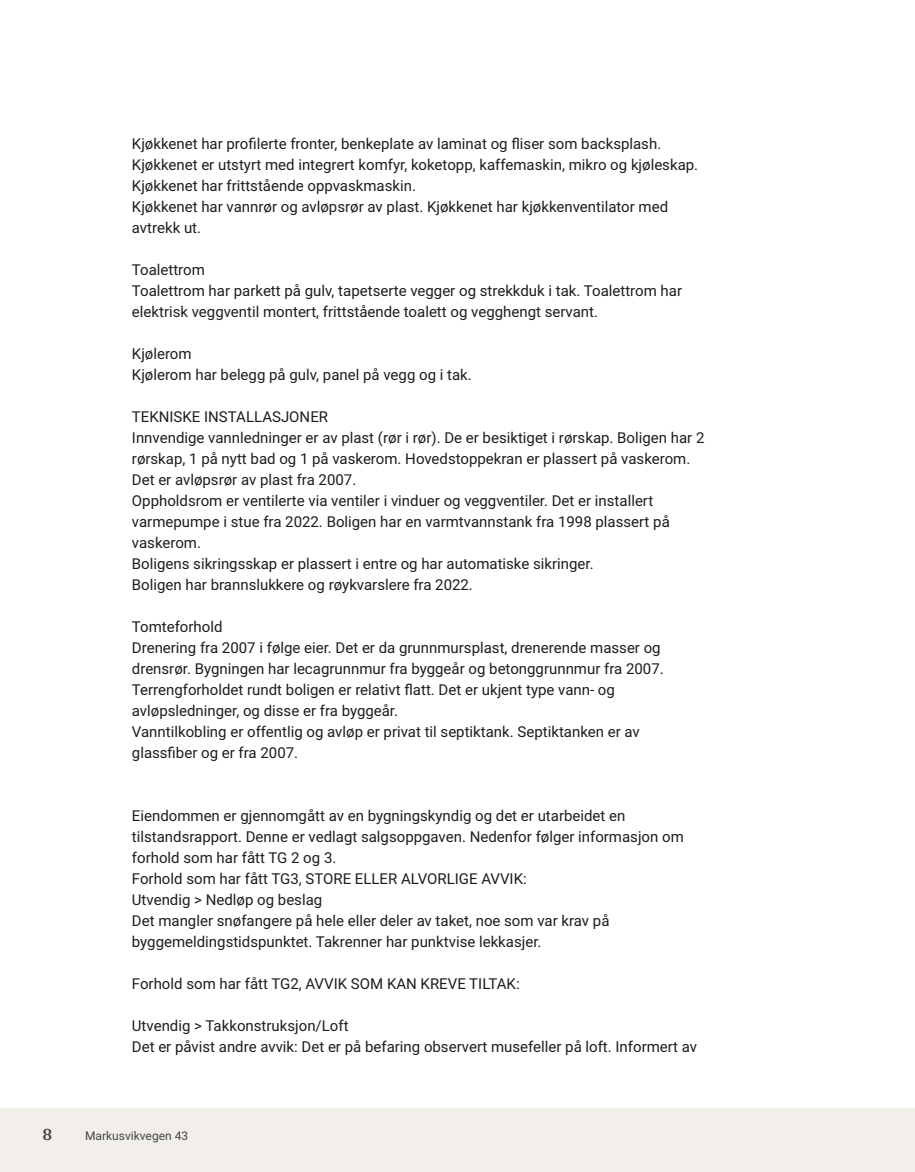
<style>
.page{position:relative;width:915px;height:1172px;background:#fff}
.page>*{position:absolute;margin:0;border:0;box-sizing:border-box;transform-origin:0 0}
.t1{font:700 18px "Arya";color:#414749}
.t2{font:15px/21px "Roboto Vitec";color:#1d1d1b}
.t3{font:12px "Roboto Vitec";color:#414749}
</style>
<div class="page">
<div style="left:0;top:1108px;width:914px;height:64px;background:#f2eeea"></div>
<p class="t2" style="left:132px;top:132px;width:567px">Kjøkkenet har profilerte fronter, benkeplate av laminat og fliser som backsplash.<br>Kjøkkenet er utstyrt med integrert komfyr, koketopp, kaffemaskin, mikro og kjøleskap.<br>Kjøkkenet har frittstående oppvaskmaskin.<br>Kjøkkenet har vannrør og avløpsrør av plast. Kjøkkenet har kjøkkenventilator med avtrekk ut.</p>
<p class="t2" style="left:132px;top:258px;width:551px">Toalettrom<br>Toalettrom har parkett på gulv, tapetserte vegger og strekkduk i tak. Toalettrom har elektrisk veggventil montert, frittstående toalett og vegghengt servant.</p>
<p class="t2" style="left:132px;top:342px;width:341px">Kjølerom<br>Kjølerom har belegg på gulv, panel på vegg og i tak.</p>
<p class="t2" style="left:132px;top:405px;width:574px">TEKNISKE INSTALLASJONER<br>Innvendige vannledninger er av plast (rør i rør). De er besiktiget i rørskap. Boligen har 2 rørskap, 1 på nytt bad og 1 på vaskerom. Hovedstoppekran er plassert på vaskerom.<br>Det er avløpsrør av plast fra 2007.<br>Oppholdsrom er ventilerte via ventiler i vinduer og veggventiler. Det er installert varmepumpe i stue fra 2022. Boligen har en varmtvannstank fra 1998 plassert på vaskerom.<br>Boligens sikringsskap er plassert i entre og har automatiske sikringer.<br>Boligen har brannslukkere og røykvarslere fra 2022.</p>
<p class="t2" style="left:132px;top:615px;width:533px">Tomteforhold<br>Drenering fra 2007 i følge eier. Det er da grunnmursplast, drenerende masser og drensrør. Bygningen har lecagrunnmur fra byggeår og betonggrunnmur fra 2007.<br>Terrengforholdet rundt boligen er relativt flatt. Det er ukjent type vann‑ og avløpsledninger, og disse er fra byggeår.<br>Vanntilkobling er offentlig og avløp er privat til septiktank. Septiktanken er av glassfiber og er fra 2007.</p>
<p class="t2" style="left:132px;top:804px;width:553px">Eiendommen er gjennomgått av en bygningskyndig og det er utarbeidet en tilstandsrapport. Denne er vedlagt salgsoppgaven. Nedenfor følger informasjon om forhold som har fått TG 2 og 3.<br>Forhold som har fått TG3, STORE ELLER ALVORLIGE AVVIK:<br>Utvendig &gt; Nedløp og beslag<br>Det mangler snøfangere på hele eller deler av taket, noe som var krav på byggemeldingstidspunktet. Takrenner har punktvise lekkasjer.</p>
<p class="t2" style="left:132px;top:972px;width:389px">Forhold som har fått TG2, AVVIK SOM KAN KREVE TILTAK:</p>
<p class="t2" style="left:132px;top:1014px;width:566px">Utvendig &gt; Takkonstruksjon/Loft<br>Det er påvist andre avvik: Det er på befaring observert musefeller på loft. Informert av</p>
<p class="t1" style="left:43px;top:1123px;width:11px">8</p>
<p class="t3" style="left:85px;top:1127px;width:105px">Markusvikvegen 43</p>
</div>
